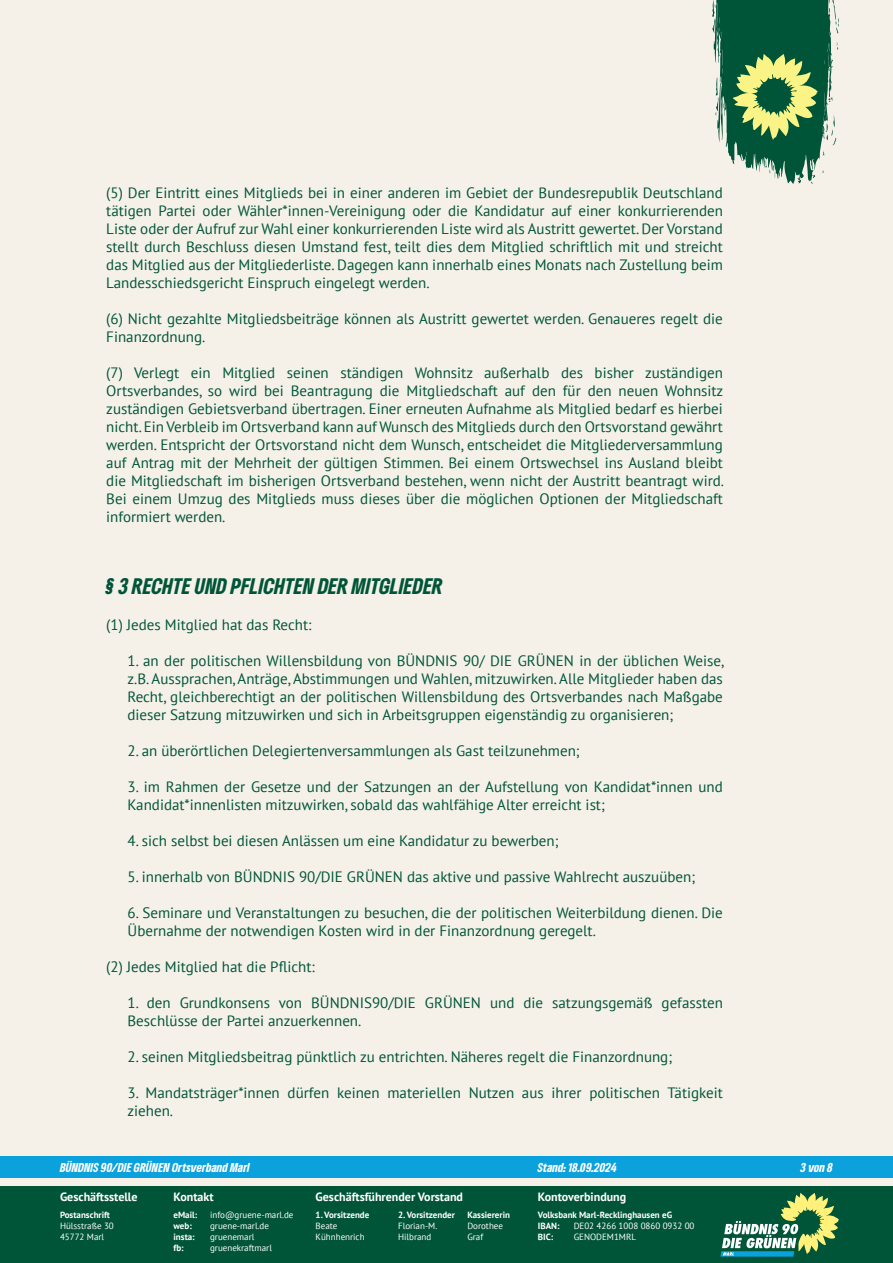
<style>
.page{position:relative;width:893px;height:1263px;background:#f5f1e9}
.page>*{position:absolute;margin:0;border:0;box-sizing:border-box;transform-origin:0 0}
.t1{font:italic 900 condensed 21px "Gruene Type";color:#005538}
.t2{font:15px/18px "PT Sans";color:#005538}
.t3{font:700 12px "PT Sans";color:#fff}
.t4{font:italic 900 condensed 12px "Gruene Type";color:#fff}
.t5{font:9px/10.8px "PT Sans";color:#fff}
.t6{font:700 9px "PT Sans";color:#fff}
</style>
<div class="page">
<svg style="left:712px;top:0;width:127px;height:184px"></svg>
<div style="left:0;top:1186px;width:893px;height:77px;background:#005538"></div>
<svg style="left:720px;top:1193px;width:119px;height:63px"></svg>
<div style="left:0;top:1157px;width:893px;height:21px;background:#0ba1dd"></div>
<p class="t2" style="left:106px;top:183px;width:618px;text-align:justify">(5) Der Eintritt eines Mitglieds bei in einer anderen im Gebiet der Bundesrepublik Deutschland tätigen Partei oder Wähler*innen-Vereinigung oder die Kandidatur auf einer konkurrierenden Liste oder der Aufruf zur Wahl einer konkurrierenden Liste wird als Austritt gewertet. Der Vorstand stellt durch Beschluss diesen Umstand fest, teilt dies dem Mitglied schriftlich mit und streicht das Mitglied aus der Mitgliederliste. Dagegen kann innerhalb eines Monats nach Zustellung beim Landesschiedsgericht Einspruch eingelegt werden.</p>
<p class="t2" style="left:106px;top:309px;width:618px">(6) Nicht gezahlte Mitgliedsbeiträge können als Austritt gewertet werden. Genaueres regelt die<br>Finanzordnung.</p>
<p class="t2" style="left:106px;top:363px;width:619px;text-align:justify">(7) Verlegt ein Mitglied seinen ständigen Wohnsitz außerhalb des bisher zuständigen Ortsverbandes, so wird bei Beantragung die Mitgliedschaft auf den für den neuen Wohnsitz zuständigen Gebietsverband übertragen. Einer erneuten Aufnahme als Mitglied bedarf es hierbei nicht. Ein Verbleib im Ortsverband kann auf Wunsch des Mitglieds durch den Ortsvorstand gewährt werden. Entspricht der Ortsvorstand nicht dem Wunsch, entscheidet die Mitgliederversammlung auf Antrag mit der Mehrheit der gültigen Stimmen. Bei einem Ortswechsel ins Ausland bleibt die Mitgliedschaft im bisherigen Ortsverband bestehen, wenn nicht der Austritt beantragt wird.<br>Bei einem Umzug des Mitglieds muss dieses über die möglichen Optionen der Mitgliedschaft informiert werden.</p>
<h1 class="t1" style="left:106px;top:572px;width:338px">§ 3 RECHTE UND PFLICHTEN DER MITGLIEDER</h1>
<p class="t2" style="left:106px;top:615px;width:207px">(1) Jedes Mitglied hat das Recht:</p>
<p class="t2" style="left:128px;top:651px;width:598px;text-align:justify">1. an der politischen Willensbildung von BÜNDNIS 90/ DIE GRÜNEN in der üblichen Weise, z.B. Aussprachen, Anträge, Abstimmungen und Wahlen, mitzuwirken. Alle Mitglieder haben das Recht, gleichberechtigt an der politischen Willensbildung des Ortsverbandes nach Maßgabe dieser Satzung mitzuwirken und sich in Arbeitsgruppen eigenständig zu organisieren;</p>
<p class="t2" style="left:128px;top:741px;width:454px">2. an überörtlichen Delegiertenversammlungen als Gast teilzunehmen;</p>
<p class="t2" style="left:128px;top:777px;width:597px">3. im Rahmen der Gesetze und der Satzungen an der Aufstellung von Kandidat*innen und<br>Kandidat*innenlisten mitzuwirken, sobald das wahlfähige Alter erreicht ist;</p>
<p class="t2" style="left:128px;top:831px;width:432px">4. sich selbst bei diesen Anlässen um eine Kandidatur zu bewerben;</p>
<p class="t2" style="left:128px;top:867px;width:569px">5. innerhalb von BÜNDNIS 90/DIE GRÜNEN das aktive und passive Wahlrecht auszuüben;</p>
<p class="t2" style="left:128px;top:903px;width:597px">6. Seminare und Veranstaltungen zu besuchen, die der politischen Weiterbildung dienen. Die<br>Übernahme der notwendigen Kosten wird in der Finanzordnung geregelt.</p>
<p class="t2" style="left:106px;top:957px;width:210px">(2) Jedes Mitglied hat die Pflicht:</p>
<p class="t2" style="left:128px;top:993px;width:597px">1. den Grundkonsens von BÜNDNIS90/DIE GRÜNEN und die satzungsgemäß gefassten<br>Beschlüsse der Partei anzuerkennen.</p>
<p class="t2" style="left:128px;top:1047px;width:546px">2. seinen Mitgliedsbeitrag pünktlich zu entrichten. Näheres regelt die Finanzordnung;</p>
<p class="t2" style="left:128px;top:1083px;width:597px">3. Mandatsträger*innen dürfen keinen materiellen Nutzen aus ihrer politischen Tätigkeit ziehen.</p>
<p class="t4" style="left:60px;top:1160px;width:191px">BÜNDNIS 90/DIE GRÜNEN Ortsverband Marl</p>
<p class="t4" style="left:538px;top:1160px;width:81px">Stand: 18.09.2024</p>
<p class="t4" style="left:801px;top:1160px;width:34px">3 von 8</p>
<p class="t3" style="left:60px;top:1189px;width:79px">Geschäftsstelle</p>
<p class="t3" style="left:174px;top:1189px;width:42px">Kontakt</p>
<p class="t3" style="left:316px;top:1189px;width:149px">Geschäftsführender Vorstand</p>
<p class="t3" style="left:538px;top:1189px;width:90px">Kontoverbindung</p>
<p class="t6" style="left:60px;top:1209px;width:52px">Postanschrift</p>
<p class="t6" style="left:174px;top:1209px;width:25px">eMail:</p>
<p class="t5" style="left:210px;top:1210px;width:85px">info@gruene-marl.de</p>
<p class="t6" style="left:316px;top:1209px;width:55px">1. Vorsitzende</p>
<p class="t6" style="left:398px;top:1209px;width:58px">2. Vorsitzender</p>
<p class="t6" style="left:467px;top:1209px;width:44px">Kassiererin</p>
<p class="t6" style="left:538px;top:1209px;width:136px">Volksbank Marl-Recklinghausen eG</p>
<p class="t5" style="left:60px;top:1221px;width:55px">Hülsstraße 30<br>45772 Marl</p>
<p class="t6" style="left:174px;top:1220px;width:20px">web:</p>
<p class="t5" style="left:210px;top:1221px;width:60px">gruene-marl.de</p>
<p class="t5" style="left:316px;top:1221px;width:51px">Beate<br>Kühnhenrich</p>
<p class="t5" style="left:398px;top:1221px;width:41px">Florian-M.<br>Hilbrand</p>
<p class="t5" style="left:467px;top:1221px;width:37px">Dorothee<br>Graf</p>
<p class="t6" style="left:538px;top:1220px;width:23px">IBAN:</p>
<p class="t5" style="left:574px;top:1221px;width:122px">DE02 4266 1008 0860 0932 00</p>
<p class="t6" style="left:174px;top:1231px;width:23px">insta:</p>
<p class="t5" style="left:210px;top:1232px;width:46px">gruenemarl</p>
<p class="t6" style="left:538px;top:1231px;width:17px">BIC:</p>
<p class="t5" style="left:574px;top:1232px;width:64px">GENODEM1MRL</p>
<p class="t6" style="left:174px;top:1242px;width:12px">fb:</p>
<p class="t5" style="left:210px;top:1243px;width:63px">gruenekraftmarl</p>
</div>
